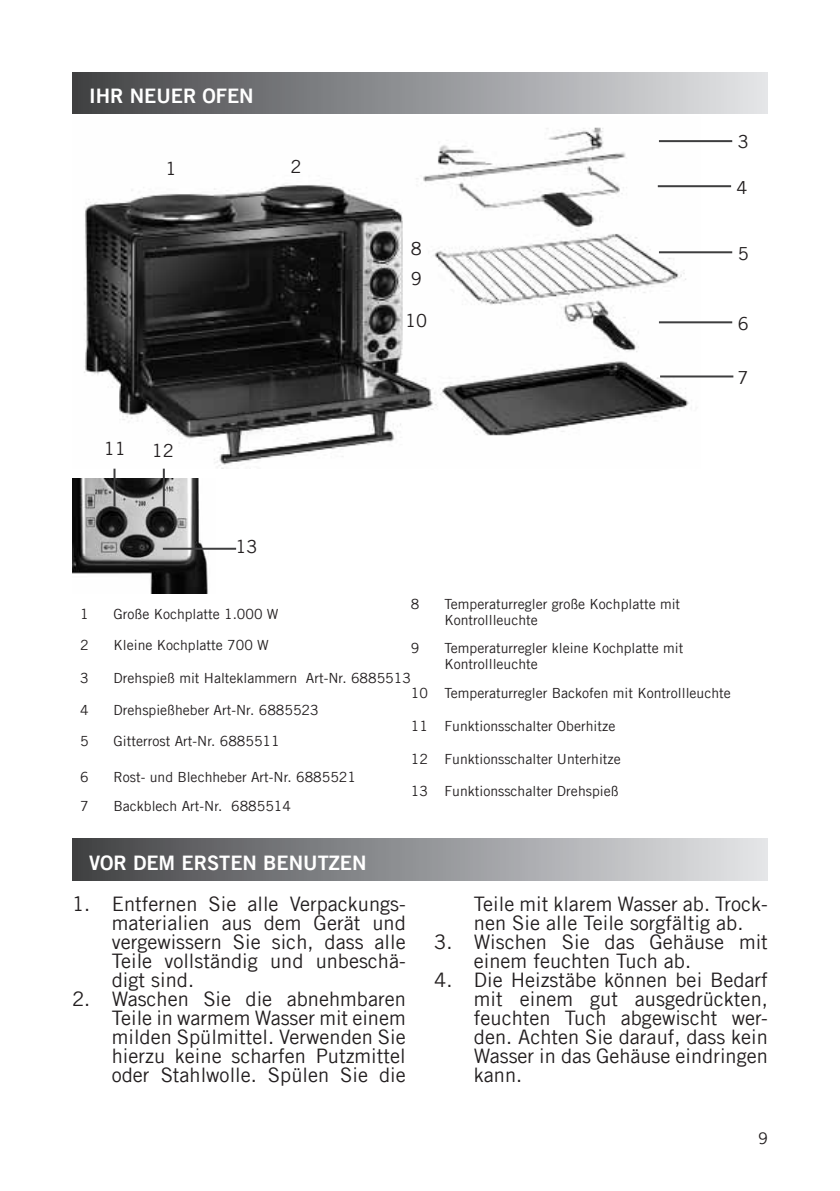
<style>
.page{position:relative;width:840px;height:1191px;background:#fff}
.page>*{position:absolute;margin:0;border:0;box-sizing:border-box;transform-origin:0 0}
.t1{font:20px/19px "Trade Gothic LT Com";color:#231f20;text-align:justify}
.t2{font:20px "Trade Gothic LT Com Bd 2";color:#fff}
.t3{font:18px/30.8px "Trade Gothic LT Com";color:#231f20}
.t4{font:16px "Trade Gothic LT Com";color:#231f20}
.t5{font:14px/16px "Trade Gothic LT Com";color:#231f20}
</style>
<div class="page">
<img style="left:72px;top:479px;width:143px;height:114px">
<img style="left:84px;top:127px;width:616px;height:339px">
<hr style="left:658px;top:140px;width:73px;height:2px;background:#3e3e3f">
<hr style="left:163px;top:548px;width:73px;height:2px;background:#3e3e3f">
<hr style="left:113px;top:468px;width:2px;height:38px;background:#3e3e3f">
<hr style="left:163px;top:468px;width:2px;height:38px;background:#3e3e3f">
<hr style="left:657px;top:185px;width:73px;height:2px;background:#3e3e3f">
<hr style="left:658px;top:251px;width:73px;height:2px;background:#3e3e3f">
<hr style="left:658px;top:321px;width:73px;height:2px;background:#3e3e3f">
<hr style="left:659px;top:375px;width:74px;height:2px;background:#3e3e3f">
<div style="left:72px;top:72px;width:695px;height:42px;background:linear-gradient(to right,#424346,#e4e5e8)"></div>
<div style="left:72px;top:839px;width:695px;height:41px;background:linear-gradient(to right,#424346,#e4e5e8)"></div>
<p class="t2" style="left:89px;top:83px;width:166px">I HR NEUER OFEN</p>
<p class="t3" style="left:165px;top:153px;width:12px">1</p>
<p class="t3" style="left:290px;top:151px;width:12px">2</p>
<p class="t3" style="left:104px;top:433px;width:23px">11</p>
<p class="t3" style="left:152px;top:434px;width:23px">12</p>
<p class="t3" style="left:235px;top:531px;width:23px">13</p>
<p class="t3" style="left:410px;top:233px;width:12px">8<br>9</p>
<p class="t3" style="left:405px;top:305px;width:23px">10</p>
<p class="t3" style="left:737px;top:126px;width:12px">3</p>
<p class="t3" style="left:736px;top:171px;width:12px">4</p>
<p class="t3" style="left:737px;top:237px;width:12px">5</p>
<p class="t3" style="left:737px;top:308px;width:12px">6</p>
<p class="t3" style="left:737px;top:362px;width:12px">7</p>
<p class="t5" style="left:411px;top:596px;width:10px">8</p>
<p class="t5" style="left:444px;top:596px;width:237px">Temperaturregler große Kochplatte mit<br>Kontrollleuchte</p>
<p class="t5" style="left:411px;top:640px;width:10px">9</p>
<p class="t5" style="left:444px;top:640px;width:240px">Temperaturregler kleine Kochplatte mit<br>Kontrollleuchte</p>
<p class="t5" style="left:411px;top:685px;width:321px">10 Temperaturregler Backofen mit Kontrollleuchte</p>
<p class="t5" style="left:411px;top:718px;width:206px">11 Funktionsschalter Oberhitze</p>
<p class="t5" style="left:411px;top:750px;width:211px">12 Funktionsschalter Unterhitze</p>
<p class="t5" style="left:411px;top:783px;width:209px">13 Funktionsschalter Drehspieß</p>
<p class="t5" style="left:80px;top:606px;width:10px">1</p>
<p class="t5" style="left:113px;top:606px;width:166px">Große Kochplatte 1.000 W</p>
<p class="t5" style="left:80px;top:637px;width:10px">2</p>
<p class="t5" style="left:113px;top:637px;width:157px">Kleine Kochplatte 700 W</p>
<p class="t5" style="left:80px;top:669px;width:10px">3</p>
<p class="t5" style="left:113px;top:669px;width:299px">Drehspieß mit Halteklammern Art-Nr. 6885513</p>
<p class="t5" style="left:80px;top:702px;width:10px">4</p>
<p class="t5" style="left:113px;top:702px;width:206px">Drehspießheber Art-Nr. 6885523</p>
<p class="t5" style="left:80px;top:732px;width:10px">5</p>
<p class="t5" style="left:113px;top:732px;width:167px">Gitterrost Art-Nr. 6885511</p>
<p class="t5" style="left:80px;top:768px;width:10px">6</p>
<p class="t5" style="left:113px;top:768px;width:244px">Rost- und Blechheber Art-Nr. 6885521</p>
<p class="t5" style="left:80px;top:798px;width:10px">7</p>
<p class="t5" style="left:113px;top:798px;width:179px">Backblech Art-Nr. 6885514</p>
<p class="t2" style="left:89px;top:850px;width:279px">VOR DEM ERSTEN BENUTZEN</p>
<p class="t1" style="left:112px;top:894px;width:295px;text-indent:-40px">1. Entfernen Sie alle Verpackungs&shy;materialien aus dem Gerät und vergewissern Sie sich, dass alle Teile vollständig und unbeschä&shy;digt sind.</p>
<p class="t1" style="left:112px;top:989px;width:295px;text-indent:-40px">2. Waschen Sie die abnehmbaren Teile in warmem Wasser mit einem milden Spülmittel. Verwenden Sie hierzu keine scharfen Putzmittel oder Stahlwolle. Spülen Sie die</p>
<p class="t1" style="left:473px;top:894px;width:295px">Teile mit klarem Wasser ab. Trock&shy;nen Sie alle Teile sorgfältig ab.</p>
<p class="t1" style="left:473px;top:932px;width:295px;text-indent:-40px">3. Wischen Sie das Gehäuse mit einem feuchten Tuch ab.</p>
<p class="t1" style="left:473px;top:970px;width:295px;text-indent:-40px">4. Die Heizstäbe können bei Bedarf mit einem gut ausgedrückten, feuchten Tuch abgewischt wer&shy;den. Achten Sie darauf, dass kein Wasser in das Gehäuse eindringen kann.</p>
<p class="t4" style="left:757px;top:1128px;width:11px">9</p>
</div>
